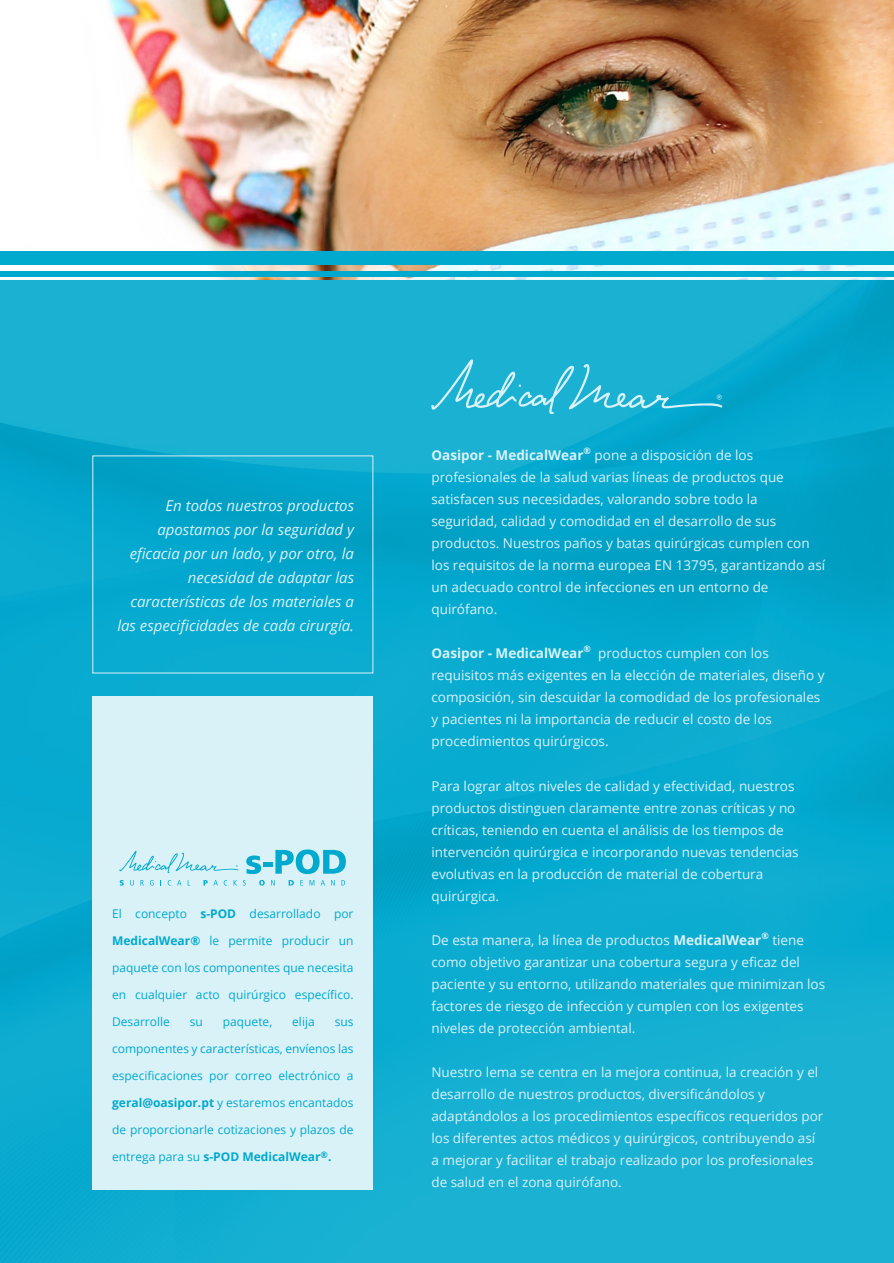
<style>
.page{position:relative;width:894px;height:1263px;background:#fff}
.page>*{position:absolute;margin:0;border:0;box-sizing:border-box;transform-origin:0 0}
.t1{font:italic 15px/24px "Open Sans";color:#d9f2f8;text-align:right}
.t2{font:13.5px/22px "Open Sans";color:#d9f2f8}
.t3{font:12px "Open Sans";color:#00a9ce}
.t4{font:700 12px "Open Sans";color:#00a9ce}
.t5{font:10.65px "Officina Sans LT";color:#d9f2f8}
.t6{font:4.35px "Officina Sans LT";color:#00a9ce}
.s1{font-weight:700}
.s2{font-weight:400}
</style>
<div class="page">
<img style="left:0;top:279px;width:893px;height:984px">
<div style="left:93px;top:696px;width:280px;height:494px;background:#d9f2f8"></div>
<svg style="left:120px;top:880px;width:4px;height:6px"></svg>
<svg style="left:130px;top:880px;width:4px;height:5px"></svg>
<svg style="left:140px;top:880px;width:4px;height:5px"></svg>
<svg style="left:150px;top:880px;width:4px;height:5px"></svg>
<svg style="left:177px;top:880px;width:4px;height:5px"></svg>
<svg style="left:203px;top:880px;width:4px;height:5px"></svg>
<svg style="left:213px;top:880px;width:14px;height:5px"></svg>
<svg style="left:233px;top:880px;width:4px;height:5px"></svg>
<svg style="left:243px;top:880px;width:3px;height:5px"></svg>
<svg style="left:259px;top:880px;width:5px;height:6px"></svg>
<svg style="left:271px;top:880px;width:3px;height:5px"></svg>
<svg style="left:288px;top:880px;width:6px;height:5px"></svg>
<svg style="left:300px;top:880px;width:3px;height:5px"></svg>
<svg style="left:309px;top:880px;width:5px;height:5px"></svg>
<svg style="left:320px;top:880px;width:5px;height:5px"></svg>
<svg style="left:331px;top:880px;width:3px;height:5px"></svg>
<svg style="left:341px;top:880px;width:4px;height:5px"></svg>
<svg style="left:246px;top:855px;width:15px;height:19px"></svg>
<div style="left:263px;top:862px;width:9px;height:5px;background:#00a9ce"></div>
<svg style="left:275px;top:849px;width:71px;height:25px"></svg>
<svg style="left:119px;top:851px;width:119px;height:22px"></svg>
<img style="left:0;top:0;width:893px;height:279px">
<div style="left:0;top:252px;width:893px;height:13px;background:#00a9ce"></div>
<div style="left:0;top:271px;width:893px;height:6px;background:#00a9ce"></div>
<svg style="left:431px;top:359px;width:291px;height:56px;background:#2cb7d5"></svg>
<p class="t1" style="left:117px;top:495px;width:238px">En todos nuestros productos apostamos por la seguridad y eficacia por un lado, y por otro, la necesidad de adaptar las características de los materiales a las especificidades de cada cirurgía.</p>
<p class="t6" style="left:236px;top:865px;width:4px">®</p>
<p class="t3" style="left:112px;top:908px;width:243px">El concepto <span class="s1">s-POD</span> desarrollado por</p>
<p class="t3" style="left:112px;top:935px;width:243px"><span class="s1">MedicalWear®</span> le permite producir un</p>
<p class="t3" style="left:112px;top:962px;width:243px">paquete con los componentes que necesita</p>
<p class="t3" style="left:112px;top:989px;width:243px">en cualquier acto quirúrgico específico.</p>
<p class="t3" style="left:112px;top:1016px;width:59px">Desarrolle</p>
<p class="t3" style="left:190px;top:1016px;width:15px">su</p>
<p class="t3" style="left:223px;top:1016px;width:51px">paquete,</p>
<p class="t3" style="left:292px;top:1016px;width:24px">elija</p>
<p class="t3" style="left:334px;top:1016px;width:20px">sus</p>
<p class="t3" style="left:112px;top:1043px;width:243px">componentes y características, envíenos las</p>
<p class="t3" style="left:112px;top:1070px;width:243px">especificaciones por correo electrónico a</p>
<p class="t3" style="left:112px;top:1097px;width:243px"><span class="s1">geral@oasipor.pt</span> y estaremos encantados</p>
<p class="t3" style="left:112px;top:1124px;width:243px">de proporcionarle cotizaciones y plazos de</p>
<p class="t4" style="left:112px;top:1151px;width:221px"><span class="s2">entrega para su</span> s-POD MedicalWear<sup>®</sup>.</p>
<p class="t5" style="left:716px;top:395px;width:7px">®</p>
<p class="t2" style="left:431px;top:445px;width:395px"><span class="s1">Oasipor - MedicalWear</span><sup>®</sup> pone a disposición de los profesionales de la salud varias líneas de productos que satisfacen sus necesidades, valorando sobre todo la seguridad, calidad y comodidad en el desarrollo de sus productos. Nuestros paños y batas quirúrgicas cumplen con los requisitos de la norma europea EN 13795, garantizando así un adecuado control de infecciones en un entorno de quirófano.</p>
<p class="t2" style="left:431px;top:644px;width:394px"><span class="s1">Oasipor - MedicalWear</span><sup>®</sup> productos cumplen con los requisitos más exigentes en la elección de materiales, diseño y composición, sin descuidar la comodidad de los profesionales y pacientes ni la importancia de reducir el costo de los procedimientos quirúrgicos.</p>
<p class="t2" style="left:431px;top:776px;width:368px">Para lograr altos niveles de calidad y efectividad, nuestros productos distinguen claramente entre zonas críticas y no críticas, teniendo en cuenta el análisis de los tiempos de intervención quirúrgica e incorporando nuevas tendencias evolutivas en la producción de material de cobertura quirúrgica.</p>
<p class="t2" style="left:431px;top:930px;width:395px">De esta manera, la línea de productos <span class="s1">MedicalWear</span><sup>®</sup> tiene como objetivo garantizar una cobertura segura y eficaz del paciente y su entorno, utilizando materiales que minimizan los factores de riesgo de infección y cumplen con los exigentes niveles de protección ambiental.</p>
<p class="t2" style="left:431px;top:1063px;width:393px">Nuestro lema se centra en la mejora continua, la creación y el desarrollo de nuestros productos, diversificándolos y adaptándolos a los procedimientos específicos requeridos por los diferentes actos médicos y quirúrgicos, contribuyendo así a mejorar y facilitar el trabajo realizado por los profesionales de salud en el zona quirófano.</p>
</div>
